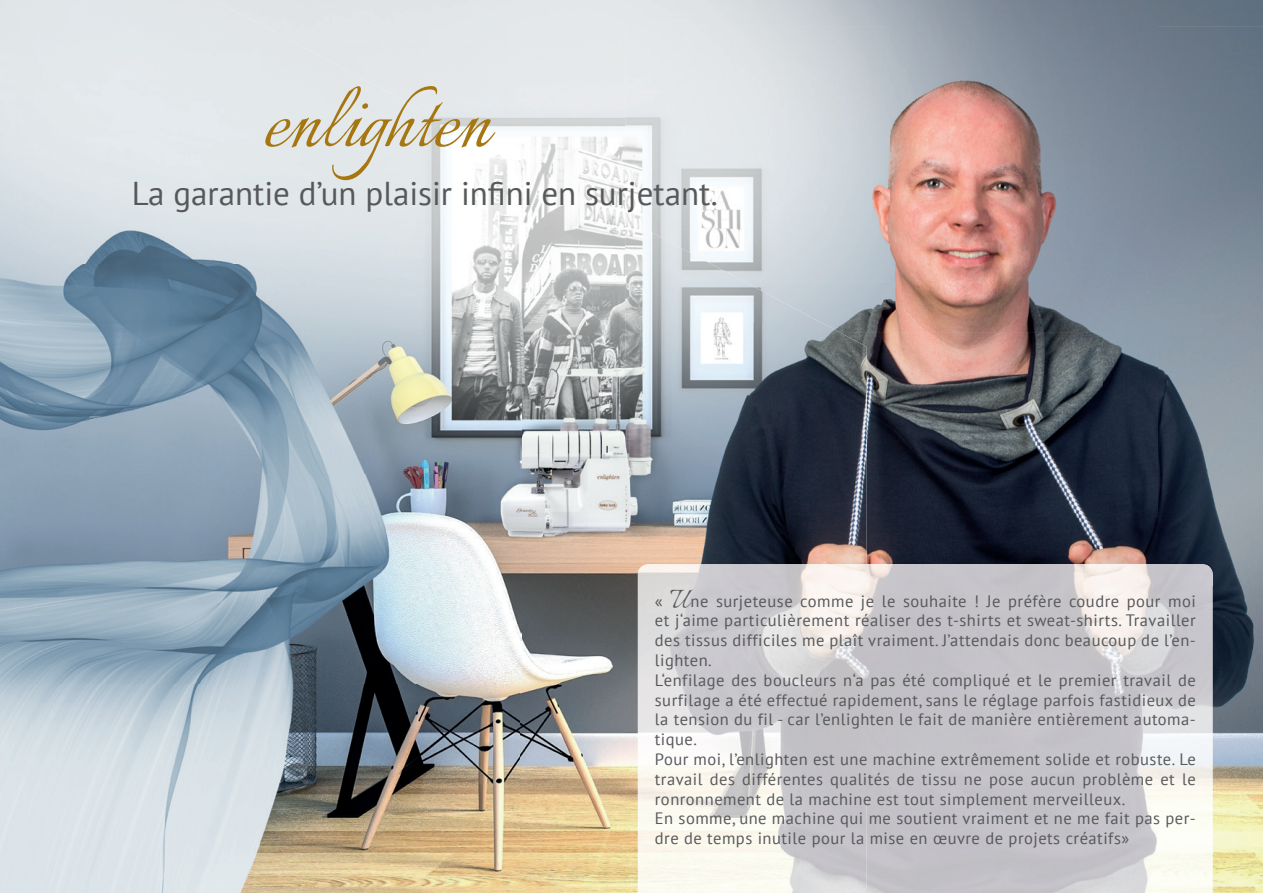
<style>
.page{position:relative;width:1263px;height:893px;background:#fff}
.page>*{position:absolute;margin:0;border:0;box-sizing:border-box;transform-origin:0 0}
.t1{font:97.5px "Italianno";color:#a67711}
.t2{font:33px "PT Sans";color:#57585a}
.t3{font:16.5px/19.8px "PT Sans";letter-spacing:.03em;color:#57585a}
.s1{font-family:"Italianno";font-size:31.5px}
</style>
<div class="page">
<img style="left:261px;top:0;width:1002px;height:43px">
<img style="left:521px;top:136px;width:104px;height:27px">
<img style="left:0;top:263px;width:520px;height:630px">
<img style="left:520px;top:163px;width:105px;height:730px">
<img style="left:0;top:0;width:261px;height:263px">
<img style="left:260px;top:105px;width:261px;height:158px">
<div style="left:260px;top:24px;width:105px;height:82px;background:#e2e7e9"></div>
<img style="left:625px;top:27px;width:532px;height:254px">
<img style="left:1157px;top:27px;width:106px;height:560px">
<img style="left:770px;top:281px;width:387px;height:51px">
<img style="left:867px;top:332px;width:290px;height:232px">
<img style="left:1213px;top:587px;width:50px;height:306px">
<img style="left:625px;top:218px;width:49px;height:675px">
<img style="left:673px;top:322px;width:194px;height:242px">
<img style="left:673px;top:244px;width:97px;height:78px">
<img style="left:770px;top:295px;width:51px;height:27px">
<img style="left:867px;top:564px;width:296px;height:235px">
<img style="left:1163px;top:564px;width:50px;height:329px">
<img style="left:867px;top:799px;width:296px;height:94px">
<img style="left:638px;top:564px;width:229px;height:329px">
<h1 class="t1" style="left:264px;top:68px;width:228px">enlighten</h1>
<h2 class="t2" style="left:132px;top:172px;width:588px">La garantie d’un plaisir infini en surjetant.</h2>
<p class="t3" style="left:655px;top:590px;width:542px">« <span class="s1">U</span>ne surjeteuse comme je le souhaite ! Je préfère coudre pour moi et j‘aime particulièrement réaliser des t-shirts et sweat-shirts. Travailler des tissus difficiles me plaît vraiment. J’attendais donc beaucoup de l’en&shy;lighten.<br>L‘enfilage des boucleurs n‘a pas été compliqué et le premier travail de surfilage a été effectué rapidement, sans le réglage parfois fastidieux de la tension du fil - car l’enlighten le fait de manière entièrement automa&shy;tique.<br>Pour moi, l’enlighten est une machine extrêmement solide et robuste. Le travail des différentes qualités de tissu ne pose aucun problème et le ronronnement de la machine est tout simplement merveilleux.<br>En somme, une machine qui me soutient vraiment et ne me fait pas per&shy;dre de temps inutile pour la mise en œuvre de projets créatifs»</p>
</div>
